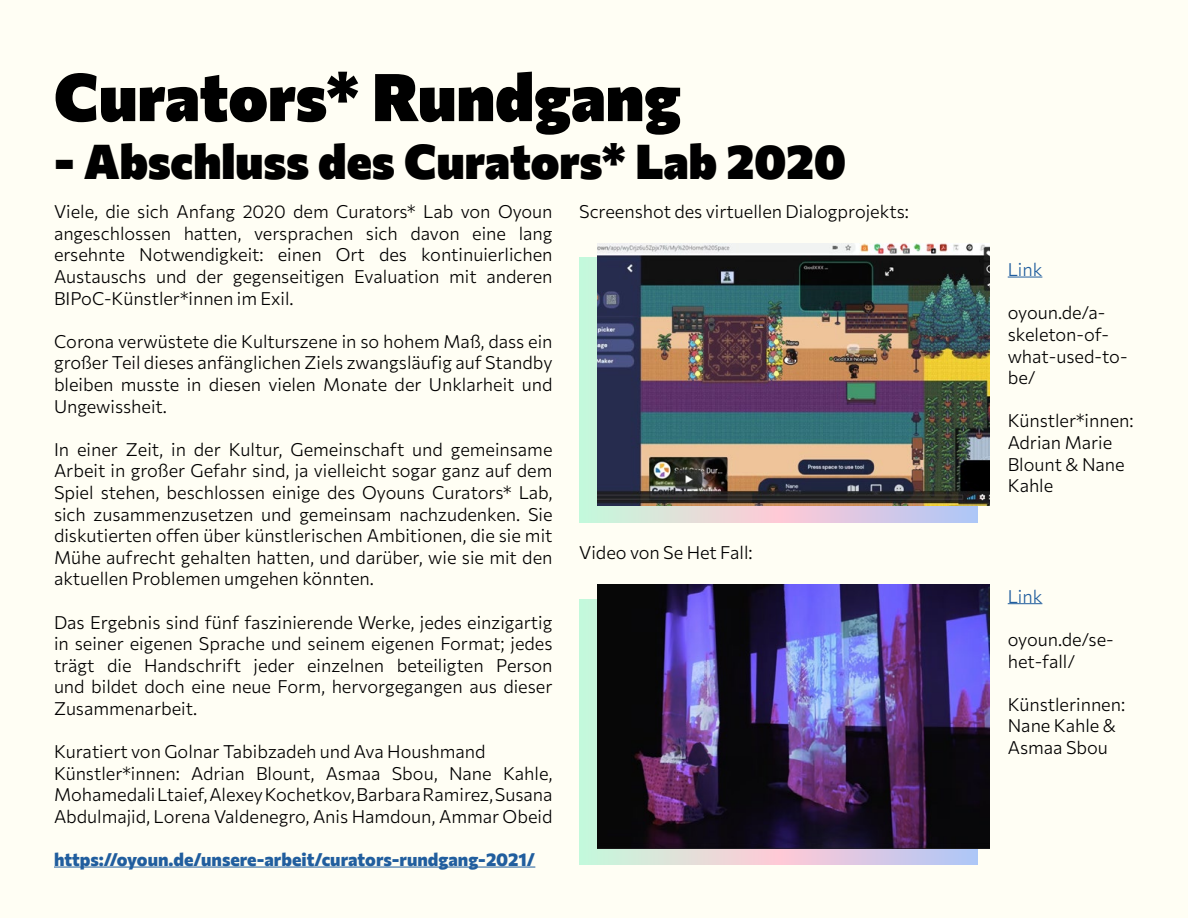
<style>
.page{position:relative;width:1188px;height:918px;background:#fffef4}
.page>*{position:absolute;margin:0;border:0;box-sizing:border-box;transform-origin:0 0}
.t1{font:900 66px "Commissioner";color:#000}
.t2{font:900 48px "Commissioner";color:#000}
.t3{font:300 18px/21.6px "Commissioner";color:#000}
.t4{font:800 18px "Commissioner";color:#215e9e}
.t5{font:300 18px "Commissioner";color:#215e9e}
</style>
<div class="page">
<hr style="left:54px;top:867px;width:481px;height:1px;background:#215e9e">
<svg style="left:579px;top:258px;width:399px;height:264px"></svg>
<img style="left:597px;top:244px;width:392px;height:261px">
<hr style="left:1008px;top:277px;width:34px;height:1px;background:#215e9e">
<svg style="left:579px;top:600px;width:399px;height:264px"></svg>
<img style="left:597px;top:584px;width:392px;height:265px">
<hr style="left:1008px;top:603px;width:34px;height:1px;background:#215e9e">
<h1 class="t1" style="left:54px;top:46px;width:629px">Curators* Rundgang</h1>
<h2 class="t2" style="left:54px;top:124px;width:794px">- Abschluss des Curators* Lab 2020</h2>
<p class="t3" style="left:54px;top:200px;width:500px;text-align:justify">Viele, die sich Anfang 2020 dem Curators* Lab von Oyoun angeschlossen hatten, versprachen sich davon eine lang ersehnte Notwendigkeit: einen Ort des kontinuierlichen Austauschs und der gegenseitigen Evaluation mit anderen BIPoC-Künstler*innen im Exil.</p>
<p class="t3" style="left:54px;top:329px;width:500px;text-align:justify">Corona verwüstete die Kulturszene in so hohem Maß, dass ein großer Teil dieses anfänglichen Ziels zwangsläufig auf Standby bleiben musste in diesen vielen Monate der Unklarheit und Ungewissheit.</p>
<p class="t3" style="left:54px;top:437px;width:500px;text-align:justify">In einer Zeit, in der Kultur, Gemeinschaft und gemeinsame Arbeit in großer Gefahr sind, ja vielleicht sogar ganz auf dem Spiel stehen, beschlossen einige des Oyouns Curators* Lab, sich zusammenzusetzen und gemeinsam nachzudenken. Sie diskutierten offen über künstlerischen Ambitionen, die sie mit Mühe aufrecht gehalten hatten, und darüber, wie sie mit den aktuellen Problemen umgehen könnten.</p>
<p class="t3" style="left:54px;top:610px;width:500px;text-align:justify">Das Ergebnis sind fünf faszinierende Werke, jedes einzigartig in seiner eigenen Sprache und seinem eigenen Format; jedes trägt die Handschrift jeder einzelnen beteiligten Person und bildet doch eine neue Form, hervorgegangen aus dieser Zusammenarbeit.</p>
<p class="t3" style="left:54px;top:740px;width:500px">Kuratiert von Golnar Tabibzadeh und Ava Houshmand Künstler*innen: Adrian Blount, Asmaa Sbou, Nane Kahle, Mohamedali Ltaief, Alexey Kochetkov, Barbara Ramirez, Susana Abdulmajid, Lorena Valdenegro, Anis Hamdoun, Ammar Obeid</p>
<p class="t4" style="left:54px;top:846px;width:483px">https://oyoun.de/unsere-arbeit/curators-rundgang-2021/</p>
<p class="t3" style="left:579px;top:200px;width:331px">Screenshot des virtuellen Dialogprojekts:</p>
<p class="t3" style="left:579px;top:540px;width:175px">Video von Se Het Fall:</p>
<p class="t5" style="left:1008px;top:256px;width:36px">Link</p>
<p class="t3" style="left:1008px;top:301px;width:121px">oyoun.de/a&shy;skeleton-of&shy;what-used-to&shy;be/</p>
<p class="t3" style="left:1008px;top:409px;width:127px">Künstler*innen:<br>Adrian Marie<br>Blount &amp; Nane<br>Kahle</p>
<p class="t5" style="left:1008px;top:582px;width:36px">Link</p>
<p class="t3" style="left:1008px;top:627px;width:108px">oyoun.de/se&shy;het-fall/</p>
<p class="t3" style="left:1008px;top:692px;width:119px">Künstlerinnen:<br>Nane Kahle &amp;<br>Asmaa Sbou</p>
</div>
